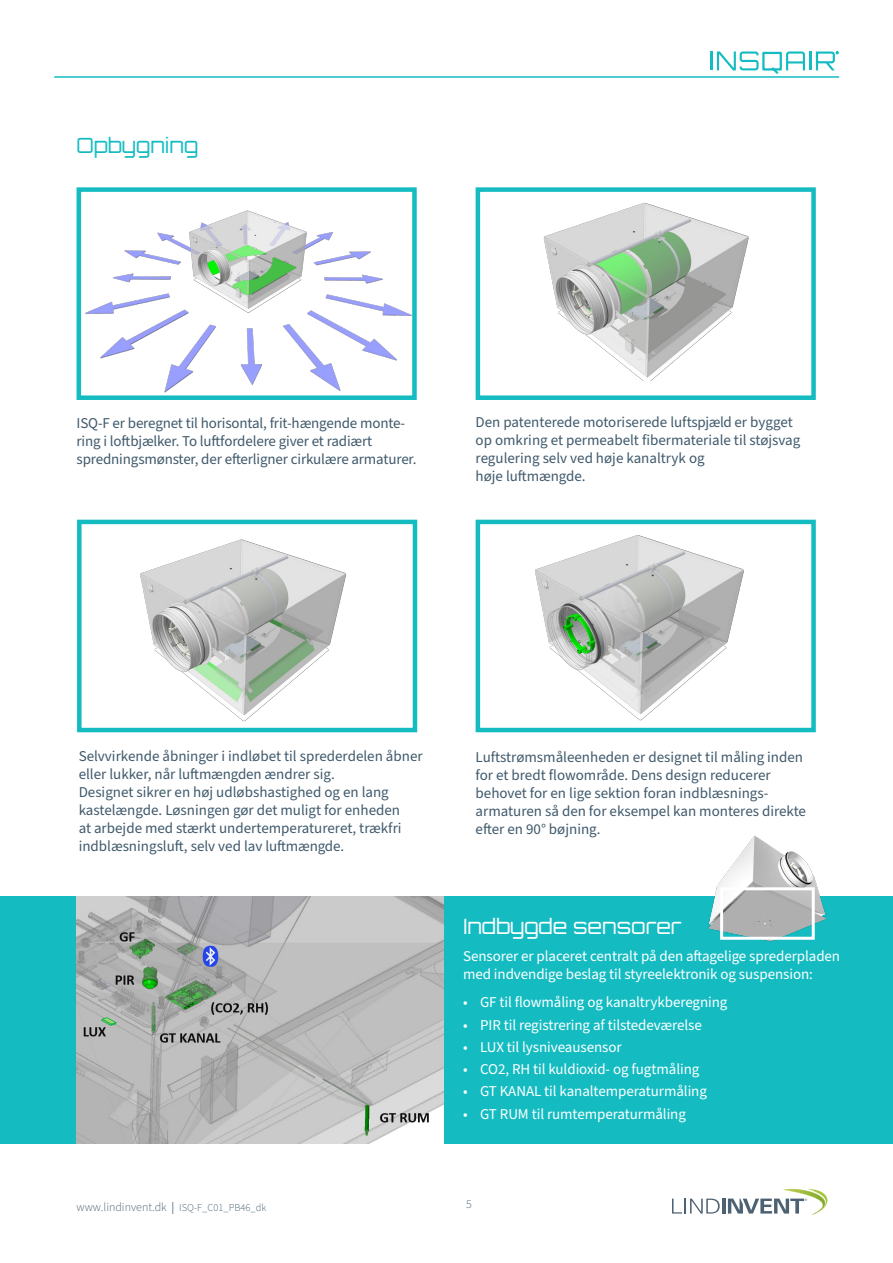
<style>
.page{position:relative;width:893px;height:1263px;background:#fff}
.page>*{position:absolute;margin:0;border:0;box-sizing:border-box;transform-origin:0 0}
.Rubrik_1{font:21px "Orbitron";color:#fff}
.Rubrik_1-2{font:21px "Orbitron";color:#14bcc2}
.Brödtext_-_grå{font:15px/18px "Source Sans Pro";color:#3f596b}
.Brödtext_-_vit{font:15px/18px "Source Sans Pro";letter-spacing:-.005em;color:#fff}
.t1{font:300 12px "Source Sans Pro";color:#445d6f}
.t2{font:300 6.15px "Source Sans Pro";color:#4d6172}
.s1{font-weight:400}
.s2{font-size:10.5px}
</style>
<div class="page">
<svg style="left:672px;top:1198px;width:48px;height:15px"></svg>
<hr style="left:722px;top:1198px;width:3px;height:15px;background:#4c6172">
<svg style="left:728px;top:1189px;width:100px;height:26px"></svg>
<hr style="left:54px;top:76px;width:785px;height:2px;background:#14bcc2">
<svg style="left:710px;top:51px;width:49px;height:19px"></svg>
<hr style="left:809px;top:51px;width:3px;height:19px;background:#14bcc2">
<svg style="left:816px;top:51px;width:22px;height:19px"></svg>
<div style="left:762px;top:52px;width:20px;height:19px;border:2px solid #14bcc2"></div>
<svg style="left:769px;top:51px;width:36px;height:23px"></svg>
<div style="left:77px;top:520px;width:340px;height:212px;border:4px solid #14bcc2"></div>
<div style="left:77px;top:187px;width:340px;height:213px;border:4px solid #14bcc2"></div>
<img style="left:140px;top:539px;width:207px;height:183px">
<img style="left:83px;top:210px;width:328px;height:187px">
<div style="left:476px;top:520px;width:340px;height:212px;border:4px solid #14bcc2"></div>
<div style="left:476px;top:187px;width:340px;height:213px;border:4px solid #14bcc2"></div>
<img style="left:543px;top:202px;width:206px;height:178px">
<img style="left:535px;top:535px;width:209px;height:186px">
<div style="left:0;top:896px;width:893px;height:248px;background:#14bcc2"></div>
<img style="left:77px;top:896px;width:366px;height:248px">
<img style="left:708px;top:835px;width:119px;height:107px">
<div style="left:720px;top:887px;width:95px;height:53px;border:3px solid #fff"></div>
<p class="Rubrik_1-2" style="left:77px;top:133px;width:124px">Opbygning</p>
<p class="Brödtext_-_grå" style="left:77px;top:414px;width:342px">ISQ-F er beregnet til horisontal, frit-hængende monte&shy;ring i loftbjælker. To luftfordelere giver et radiært spredningsmønster, der efterligner cirkulære armaturer.</p>
<p class="Brödtext_-_grå" style="left:476px;top:413px;width:326px">Den patenterede motoriserede luftspjæld er bygget op omkring et permeabelt fibermateriale til støjsvag regulering selv ved høje kanaltryk og<br>høje luftmængde.</p>
<p class="Brödtext_-_grå" style="left:79px;top:747px;width:345px">Selvvirkende åbninger i indløbet til sprederdelen åbner eller lukker, når luftmængden ændrer sig.<br>Designet sikrer en høj udløbshastighed og en lang kastelængde. Løsningen gør det muligt for enheden<br>at arbejde med stærkt undertemperatureret, trækfri indblæsningsluft, selv ved lav luftmængde.</p>
<p class="Brödtext_-_grå" style="left:476px;top:748px;width:332px">Luftstrømsmåleenheden er designet til måling inden for et bredt flowområde. Dens design reducerer behovet for en lige sektion foran indblæsnings&shy;armaturen så den for eksempel kan monteres direkte efter en 90° bøjning.</p>
<p class="Rubrik_1" style="left:463px;top:914px;width:220px">Indbygde sensorer</p>
<p class="Brödtext_-_vit" style="left:463px;top:947px;width:379px">Sensorer er placeret centralt på den aftagelige sprederpladen med indvendige beslag til styreelektronik og suspension:</p>
<p class="Brödtext_-_vit" style="left:463px;top:994px;width:266px">• GF til flowmåling og kanaltrykberegning</p>
<p class="Brödtext_-_vit" style="left:463px;top:1016px;width:240px">• PIR til registrering af tilstedeværelse</p>
<p class="Brödtext_-_vit" style="left:463px;top:1038px;width:160px">• LUX til lysniveausensor</p>
<p class="Brödtext_-_vit" style="left:463px;top:1060px;width:238px">• CO2, RH til kuldioxid- og fugtmåling</p>
<p class="Brödtext_-_vit" style="left:463px;top:1083px;width:245px">• GT KANAL til kanaltemperaturmåling</p>
<p class="Brödtext_-_vit" style="left:463px;top:1105px;width:224px">• GT RUM til rumtemperaturmåling</p>
<p class="t1" style="left:77px;top:1199px;width:191px">www.lindinvent.dk <span class="s1">|</span> <span class="s2">ISQ-F_C01_PB46_dk</span></p>
<p class="t1" style="left:466px;top:1196px;width:7px">5</p>
<p class="t2" style="left:805px;top:1197px;width:4px">®</p>
</div>
